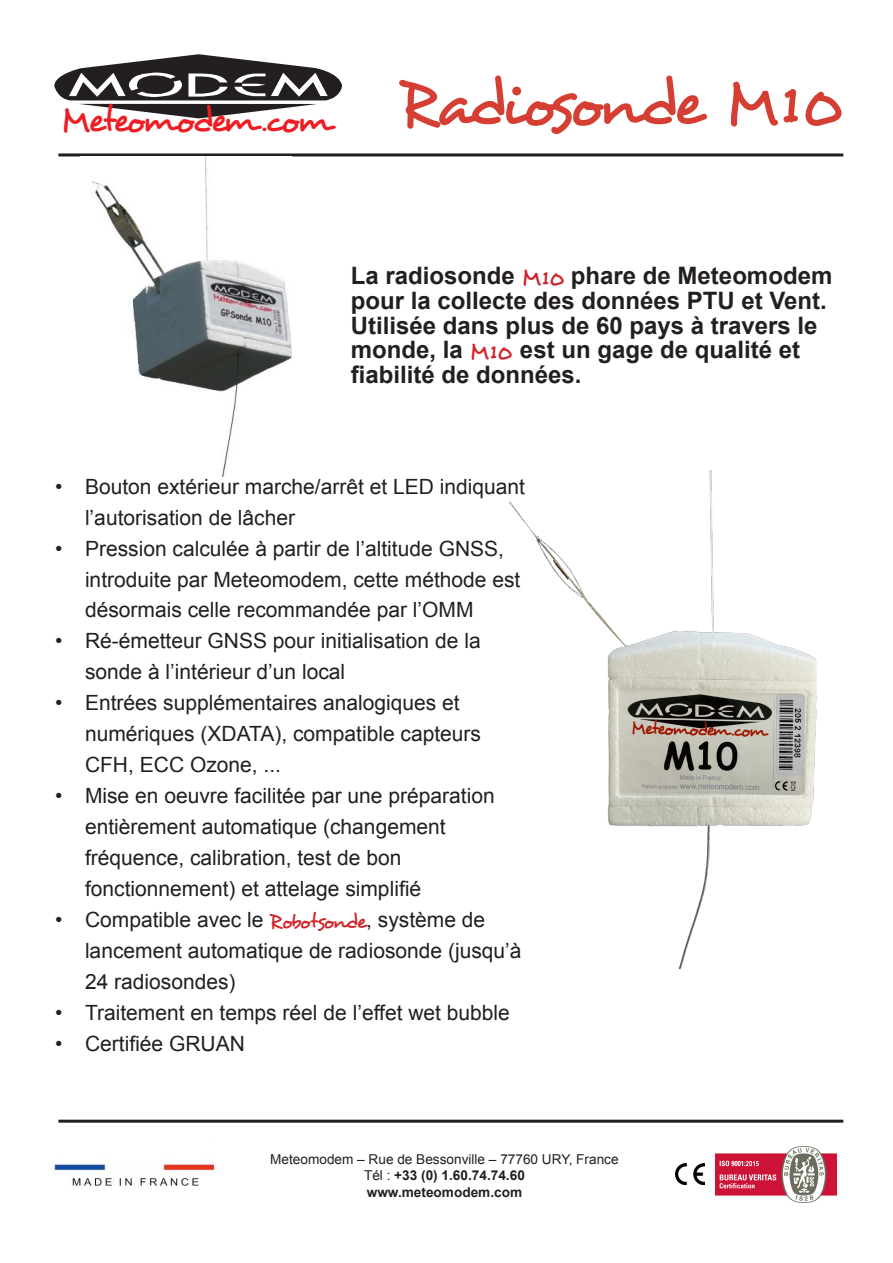
<style>
.page{position:relative;width:893px;height:1263px;background:#fff}
.page>*{position:absolute;margin:0;border:0;box-sizing:border-box;transform-origin:0 0}
.Titre_modem{font:66px "Desyrel";letter-spacing:-.075em;color:#d53f33}
.t1{font:36.3px "Desyrel";letter-spacing:-.075em;color:#ee1d23}
.paragraphe_leaflet{font:700 24px/24.6px "Arial";color:#231f20}
.t2{font:21px/30.9px "Arial";color:#231f20}
.t3{font:13.65px "Arial";color:#231f20}
.t4{font:700 13.65px "Arial";color:#231f20}
.s1{font-family:"Desyrel";font-weight:400;color:#d1232a}
.s2{font-family:"Desyrel";color:#d1232a}
.s3{font-weight:400}
</style>
<div class="page">
<svg style="left:54px;top:54px;width:288px;height:64px"></svg>
<div style="left:58px;top:153px;width:785px;height:3px;border:2px solid #231f20"></div>
<div style="left:58px;top:1120px;width:785px;height:3px;border:2px solid #231f20"></div>
<img style="left:54px;top:1163px;width:161px;height:23px">
<img style="left:716px;top:1146px;width:121px;height:56px">
<img style="left:675px;top:1164px;width:29px;height:21px">
<img style="left:92px;top:156px;width:199px;height:320px">
<img style="left:509px;top:471px;width:307px;height:497px">
<p class="t1" style="left:60px;top:96px;width:272px">Meteomodem.com</p>
<p class="Titre_modem" style="left:398px;top:62px;width:445px">Radiosonde M10</p>
<p class="paragraphe_leaflet" style="left:351px;top:265px;width:483px">La radiosonde <span class="s1">M10</span> phare de Meteomodem pour la collecte des données PTU et Vent.<br>Utilisée dans plus de 60 pays à travers le monde, la <span class="s1">M10</span> est un gage de qualité et fiabilité de données.</p>
<p class="t2" style="left:85px;top:471px;width:442px;text-indent:-30px">• Bouton extérieur marche/arrêt et LED indiquant l’autorisation de lâcher</p>
<p class="t2" style="left:85px;top:533px;width:437px;text-indent:-30px">• Pression calculée à partir de l’altitude GNSS, introduite par Meteomodem, cette méthode est désormais celle recommandée par l’OMM</p>
<p class="t2" style="left:85px;top:626px;width:397px;text-indent:-30px">• Ré-émetteur GNSS pour initialisation de la sonde à l’intérieur d’un local</p>
<p class="t2" style="left:85px;top:688px;width:398px;text-indent:-30px">• Entrées supplémentaires analogiques et numériques (XDATA), compatible capteurs<br>CFH, ECC Ozone, ...</p>
<p class="t2" style="left:85px;top:780px;width:411px;text-indent:-30px">• Mise en oeuvre facilitée par une préparation entièrement automatique (changement fréquence, calibration, test de bon fonctionnement) et attelage simplifié</p>
<p class="t2" style="left:85px;top:904px;width:438px;text-indent:-30px">• Compatible avec le <span class="s2">Robotsonde</span>, système de lancement automatique de radiosonde (jusqu’à<br>24 radiosondes)</p>
<p class="t2" style="left:55px;top:997px;width:456px">• Traitement en temps réel de l’effet wet bubble</p>
<p class="t2" style="left:55px;top:1028px;width:191px">• Certifiée GRUAN</p>
<p class="t3" style="left:270px;top:1150px;width:350px">Meteomodem – Rue de Bessonville – 77760 URY, France</p>
<p class="t4" style="left:364px;top:1166px;width:162px"><span class="s3">Tél :</span> +33 (0) 1.60.74.74.60</p>
<p class="t4" style="left:367px;top:1183px;width:157px">www.meteomodem.com</p>
</div>
